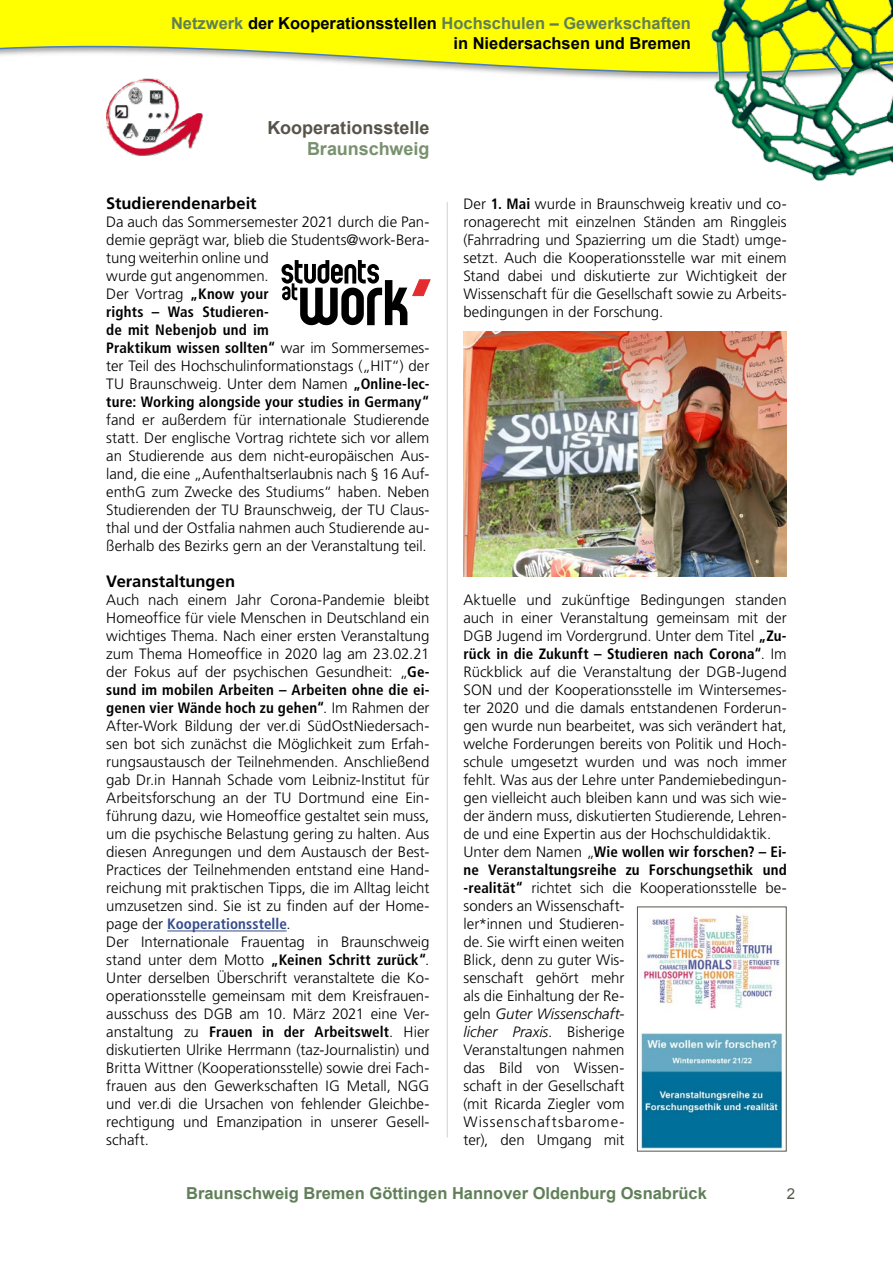
<style>
.page{position:relative;width:893px;height:1263px;background:#fff}
.page>*{position:absolute;margin:0;border:0;box-sizing:border-box;transform-origin:0 0}
.t1{font:700 18px "Arial";color:#57544b}
.t2{font:700 18px "Arial";color:#78916e}
.t3{font:700 16.5px/19.8px "Arial";color:#000;text-align:right}
.t4{font:700 16.5px "Arial";color:#607f59}
.t5{font:700 16.5px "Frutiger";color:#000}
.t6{font:300 15px/18px "Frutiger";color:#000}
.t7{font:15px "Arial";color:#57544b}
.s1{color:#607f59}
.s2{font-weight:700;font-stretch:condensed}
.s3{font-weight:700;font-stretch:condensed;color:#354c8d}
.s4{font-style:italic}
</style>
<div class="page">
<hr style="left:447px;top:202px;width:1px;height:935px;background:#d1d1cf">
<svg style="left:0;top:0;width:709px;height:80px;fill:#ff0"></svg>
<img style="left:709px;top:0;width:184px;height:181px">
<hr style="left:167px;top:930px;width:120px;height:1px;background:#354c8d">
<img style="left:106px;top:79px;width:97px;height:76px">
<svg style="left:281px;top:260px;width:149px;height:65px"></svg>
<img style="left:463px;top:331px;width:324px;height:245px">
<img style="left:640px;top:914px;width:143px;height:235px">
<div style="left:637px;top:907px;width:149px;height:244px;border:1px solid #57544b"></div>
<p class="t3" style="left:171px;top:14px;width:521px"><span class="s1">Netzwerk</span> der Kooperationsstellen <span class="s1">Hochschulen – Gewerkschaften </span>in Niedersachsen und Bremen</p>
<p class="t1" style="left:268px;top:115px;width:163px">Kooperationsstelle</p>
<p class="t2" style="left:307px;top:137px;width:124px">Braunschweig</p>
<p class="t5" style="left:106px;top:194px;width:152px">Studierendenarbeit</p>
<p class="t6" style="left:106px;top:213px;width:325px">Da auch das Sommersemester 2021 durch die Pan&shy;demie geprägt war, blieb die Students@work-Bera&shy;tung weiterhin online und<br>wurde gut angenommen.<br>Der Vortrag <span class="s2">„Know your<br>rights – Was Studieren-<br>de mit Nebenjob und im<br>Praktikum wissen sollten“</span> war im Sommersemes&shy;ter Teil des Hochschulinformationstags („HIT“) der TU Braunschweig. Unter dem Namen <span class="s2">„Online-lec&shy;ture: Working alongside your studies in Germany“</span></p>
<p class="t6" style="left:106px;top:411px;width:325px;text-align:justify">fand er außerdem für internationale Studierende statt. Der englische Vortrag richtete sich vor allem an Studierende aus dem nicht-europäischen Aus&shy;land, die eine „Aufenthaltserlaubnis nach § 16 Auf&shy;enthG zum Zwecke des Studiums“ haben. Neben Studierenden der TU Braunschweig, der TU Claus&shy;thal und der Ostfalia nahmen auch Studierende au&shy;ßerhalb des Bezirks gern an der Veranstaltung teil.</p>
<p class="t5" style="left:106px;top:572px;width:130px">Veranstaltungen</p>
<p class="t6" style="left:106px;top:591px;width:325px">Auch nach einem Jahr Corona-Pandemie bleibt Homeoffice für viele Menschen in Deutschland ein wichtiges Thema. Nach einer ersten Veranstaltung zum Thema Homeoffice in 2020 lag am 23.02.21 der Fokus auf der psychischen Gesundheit: „<span class="s2">Ge&shy;sund im mobilen Arbeiten – Arbeiten ohne die ei&shy;genen vier Wände hoch zu gehen“</span>. Im Rahmen der After-Work Bildung der ver.di SüdOstNiedersach&shy;sen bot sich zunächst die Möglichkeit zum Erfah&shy;rungsaustausch der Teilnehmenden. Anschließend gab Dr.in Hannah Schade vom Leibniz-Institut für Arbeitsforschung an der TU Dortmund eine Ein&shy;führung dazu, wie Homeoffice gestaltet sein muss, um die psychische Belastung gering zu halten. Aus diesen Anregungen und dem Austausch der Best-Practices der Teilnehmenden entstand eine Hand&shy;reichung mit praktischen Tipps, die im Alltag leicht umzusetzen sind. Sie ist zu finden auf der Home&shy;page der <span class="s3">Kooperationsstelle</span>.<br>Der Internationale Frauentag in Braunschweig stand unter dem Motto <span class="s2">„Keinen Schritt zurück“</span>.<br>Unter derselben Überschrift veranstaltete die Ko&shy;operationsstelle gemeinsam mit dem Kreisfrauen&shy;ausschuss des DGB am 10. März 2021 eine Ver&shy;anstaltung zu <span class="s2">Frauen in der Arbeitswelt</span>. Hier diskutierten Ulrike Herrmann (taz-Journalistin) und Britta Wittner (Kooperationsstelle) sowie drei Fach&shy;frauen aus den Gewerkschaften IG Metall, NGG und ver.di die Ursachen von fehlender Gleichbe&shy;rechtigung und Emanzipation in unserer Gesell&shy;schaft.</p>
<p class="t6" style="left:463px;top:195px;width:325px;text-align:justify">Der <span class="s2">1. Mai</span> wurde in Braunschweig kreativ und co&shy;ronagerecht mit einzelnen Ständen am Ringgleis (Fahrradring und Spazierring um die Stadt) umge&shy;setzt. Auch die Kooperationsstelle war mit einem Stand dabei und diskutierte zur Wichtigkeit der Wissenschaft für die Gesellschaft sowie zu Arbeits&shy;bedingungen in der Forschung.</p>
<p class="t6" style="left:463px;top:591px;width:325px">Aktuelle und zukünftige Bedingungen standen auch in einer Veranstaltung gemeinsam mit der DGB Jugend im Vordergrund. Unter dem Titel <span class="s2">„Zu&shy;rück in die Zukunft – Studieren nach Corona“</span>. Im Rückblick auf die Veranstaltung der DGB-Jugend SON und der Kooperationsstelle im Wintersemes&shy;ter 2020 und die damals entstandenen Forderun&shy;gen wurde nun bearbeitet, was sich verändert hat, welche Forderungen bereits von Politik und Hoch&shy;schule umgesetzt wurden und was noch immer fehlt. Was aus der Lehre unter Pandemiebedingun&shy;gen vielleicht auch bleiben kann und was sich wie&shy;der ändern muss, diskutierten Studierende, Lehren&shy;de und eine Expertin aus der Hochschuldidaktik.<br>Unter dem Namen „<span class="s2">Wie wollen wir forschen? – Ei&shy;ne Veranstaltungsreihe zu Forschungsethik und -realität“</span> richtet sich die Kooperationsstelle be&shy;sonders an Wissenschaft-<br>ler*innen und Studieren-<br>de. Sie wirft einen weiten<br>Blick, denn zu guter Wis-<br>senschaft gehört mehr<br>als die Einhaltung der Re-<br>geln <span class="s4">Guter Wissenschaft-<br>licher Praxis</span>. Bisherige<br>Veranstaltungen nahmen<br>das Bild von Wissen-<br>schaft in der Gesellschaft<br>(mit Ricarda Ziegler vom Wissenschaftsbarome-<br>ter), den Umgang mit</p>
<p class="t4" style="left:186px;top:1183px;width:522px">Braunschweig Bremen Göttingen Hannover Oldenburg Osnabrück</p>
<p class="t7" style="left:787px;top:1184px;width:10px">2</p>
</div>
